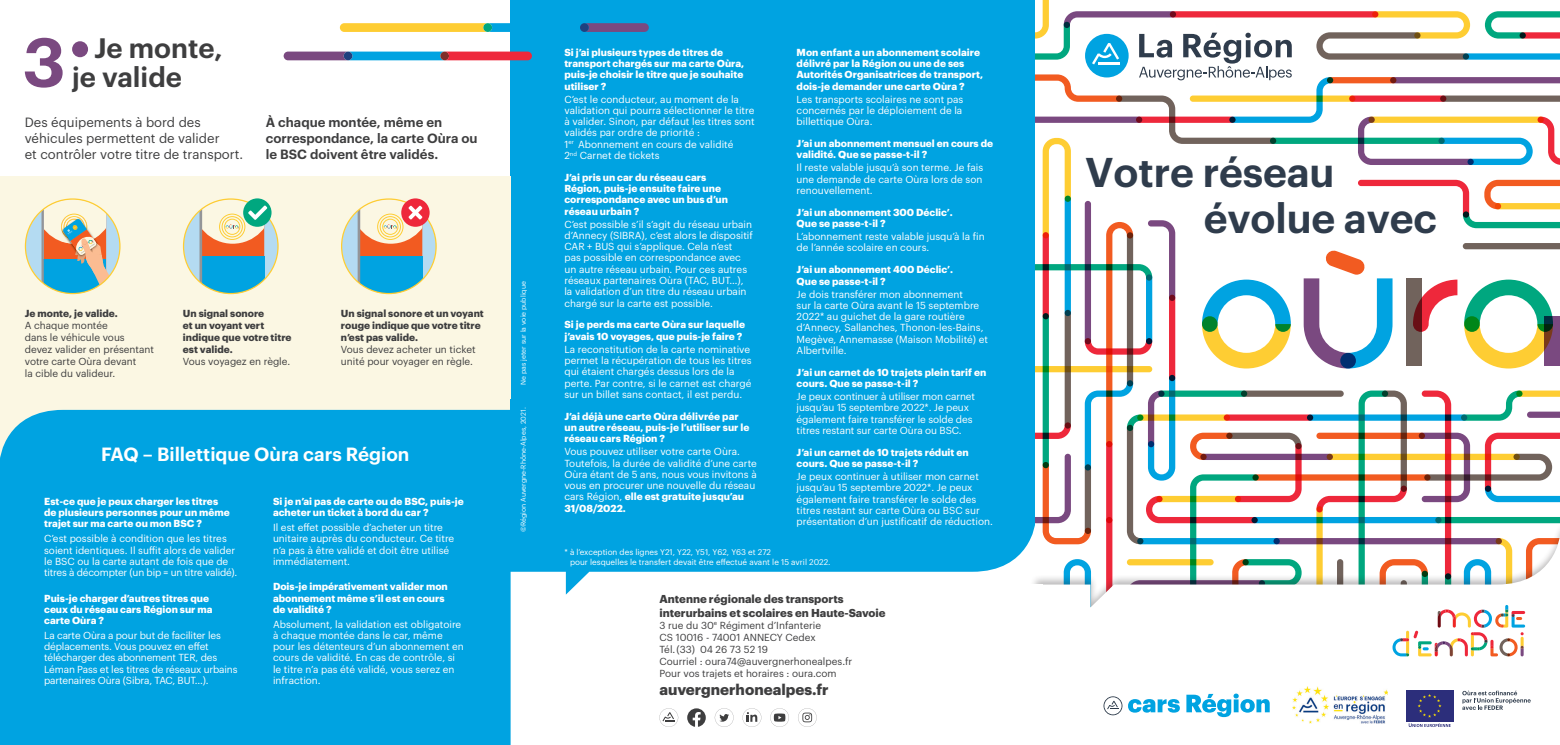
<style>
.page{position:relative;width:1560px;height:745px;background:#fff}
.page>*{position:absolute;margin:0;border:0;box-sizing:border-box;transform-origin:0 0}
.sous_titre{font:600 67.75px "Graphik";color:#7a4980}
.t1{font:600 40.62px/45.9px "Graphik";letter-spacing:-.005em;color:#2f3c4c}
.sous_titre-2{font:600 27.5px/28.8px "Graphik";color:#3e3e3f}
.labeur_10_5{font:600 18.75px "Graphik";color:#fff}
.TEXTEbase{font:700 15px "Graphik";color:#3e3e3f}
.labeur_10_5-2{font:13.12px/15.8px "Graphik";color:#3e3e3f}
.labeur_10_5-3{font:600 13.12px/15.8px "Graphik";color:#3e3e3f}
.TEXTEbase-2{font:700 11.25px/13.5px "Graphik";color:#3e3e3f}
.phrase_clé{font:10px/11.2px "Graphik";color:#fff}
.phrase_clé-2{font:700 10px/11.2px "Graphik";color:#fff}
.phrase_clé-3{font:700 10px/12px "Graphik";color:#3e3e3f}
.TEXTEbase-3{font:10px/12px "Graphik";color:#3e3e3f}
.phrase_clé-4{font:10px/12px "Graphik";color:#3e3e3f}
.phrase_clé-5{font:8.12px/9.8px "Graphik";color:#fff}
.phrase_clé-6{font:6.88px "Graphik";color:#fff}
.s1{font-weight:700}
.s2{font-weight:400}
</style>
<div class="page">
<div style="left:0;top:398px;width:510px;height:346px;background:#00a3e1"></div>
<svg style="left:0;top:398px;width:510px;height:60px"></svg>
<div style="left:510px;top:0;width:525px;height:671px;background:#00a3e1"></div>
<svg style="left:340px;top:23px;width:308px;height:9px"></svg>
<div style="left:580px;top:23px;width:8px;height:9px;background:#1f417f;border-radius:50%"></div>
<div style="left:72px;top:41px;width:16px;height:16px;background:#7a4980;border-radius:50%"></div>
<div style="left:0;top:176px;width:510px;height:222px;background:#fbf7e3"></div>
<div style="left:25px;top:199px;width:95px;height:94px;background:#b4dbf2;border-radius:50%"></div>
<svg style="left:41px;top:199px;width:68px;height:94px;background:#abbbb2"></svg>
<div style="left:183px;top:199px;width:95px;height:94px;background:#b4dbf2;border-radius:50%"></div>
<div style="left:243px;top:198px;width:28px;height:29px;background:#00a77f;border-radius:50%"></div>
<svg style="left:199px;top:199px;width:68px;height:94px;background:#90b6b0"></svg>
<svg style="left:341px;top:199px;width:95px;height:94px"></svg>
<div style="left:401px;top:198px;width:28px;height:29px;background:#ee283b;border-radius:50%"></div>
<svg style="left:357px;top:199px;width:65px;height:94px"></svg>
<svg style="left:510px;top:542px;width:519px;height:202px;fill:#fff"></svg>
<svg style="left:687px;top:708px;width:18px;height:18px"></svg>
<svg style="left:714px;top:707px;width:19px;height:19px"></svg>
<svg style="left:742px;top:707px;width:19px;height:19px"></svg>
<svg style="left:770px;top:707px;width:19px;height:19px"></svg>
<svg style="left:659px;top:707px;width:19px;height:19px"></svg>
<svg style="left:797px;top:707px;width:19px;height:19px"></svg>
<svg style="left:1035px;top:0;width:524px;height:656px"></svg>
<svg style="left:1462px;top:690px;width:68px;height:19px"></svg>
<svg style="left:1406px;top:690px;width:47px;height:32px"></svg>
<div style="left:1405px;top:689px;width:47px;height:32px;background:#2c2e7b"></div>
<svg style="left:1408px;top:694px;width:42px;height:32px"></svg>
<svg style="left:1103px;top:696px;width:76px;height:18px"></svg>
<svg style="left:1186px;top:693px;width:83px;height:23px"></svg>
<img style="left:1292px;top:686px;width:95px;height:37px">
<div style="left:1021px;top:584px;width:21px;height:160px;background:#fff"></div>
<svg style="left:283px;top:52px;width:249px;height:8px;background:#735f8a"></svg>
<p class="sous_titre" style="left:23px;top:10px;width:44px">3</p>
<p class="sous_titre-2" style="left:72px;top:31px;width:152px;text-indent:22px">Je monte, je valide</p>
<p class="labeur_10_5-2" style="left:25px;top:114px;width:220px">Des équipements à bord des véhicules permettent de valider<br>et contrôler votre titre de transport.</p>
<p class="labeur_10_5-3" style="left:266px;top:114px;width:213px">À chaque montée, même en correspondance, la carte Oùra ou le BSC doivent être validés.</p>
<p class="phrase_clé-4" style="left:25px;top:306px;width:131px"><span class="s1">Je monte, je valide.<br></span>A chaque montée<br>dans le véhicule vous devez valider en présentant votre carte Oùra devant<br>la cible du valideur.</p>
<p class="phrase_clé-3" style="left:183px;top:306px;width:110px">Un signal sonore<br>et un voyant vert indique que votre titre est valide.<br><span class="s2">Vous voyagez en règle.</span></p>
<p class="phrase_clé-3" style="left:341px;top:306px;width:144px">Un signal sonore et un voyant rouge indique que votre titre n’est pas valide.<br><span class="s2">Vous devez acheter un ticket unité pour voyager en règle.</span></p>
<p class="labeur_10_5" style="left:101px;top:439px;width:310px">FAQ – Billettique Oùra cars Région</p>
<p class="phrase_clé-2" style="left:44px;top:494px;width:187px">Est-ce que je peux charger les titres de plusieurs personnes pour un même trajet sur ma carte ou mon BSC ?</p>
<p class="phrase_clé" style="left:44px;top:532px;width:195px">C’est possible à condition que les titres soient identiques. Il suffit alors de valider le BSC ou la carte autant de fois que de titres à décompter (un bip = un titre validé).</p>
<p class="phrase_clé-2" style="left:44px;top:591px;width:170px">Puis-je charger d’autres titres que ceux du réseau cars Région sur ma carte Oùra ?</p>
<p class="phrase_clé" style="left:44px;top:628px;width:195px">La carte Oùra a pour but de faciliter les déplacements. Vous pouvez en effet télécharger des abonnement TER, des Léman Pass et les titres de réseaux urbains partenaires Oùra (Sibra, TAC, BUT...).</p>
<p class="phrase_clé-2" style="left:273px;top:494px;width:192px">Si je n’ai pas de carte ou de BSC, puis-je acheter un ticket à bord du car ?</p>
<p class="phrase_clé" style="left:273px;top:520px;width:183px">Il est effet possible d’acheter un titre unitaire auprès du conducteur. Ce titre n’a pas à être validé et doit être utilisé immédiatement.</p>
<p class="phrase_clé-2" style="left:273px;top:579px;width:176px">Dois-je impérativement valider mon abonnement même s’il est en cours de validité ?</p>
<p class="phrase_clé" style="left:273px;top:617px;width:192px">Absolument, la validation est obligatoire à chaque montée dans le car, même pour les détenteurs d’un abonnement en cours de validité. En cas de contrôle, si le titre n’a pas été validé, vous serez en infraction.</p>
<p class="phrase_clé-6" style="left:518px;top:384px;width:105px;rotate:-90deg">Ne pas jeter sur la voie publique</p>
<p class="phrase_clé-6" style="left:518px;top:531px;width:126px;rotate:-90deg">©Région Auvergne-Rhône-Alpes, 2021.</p>
<p class="phrase_clé-2" style="left:796px;top:46px;width:188px">Mon enfant a un abonnement scolaire délivré par la Région ou une de ses Autorités Organisatrices de transport, dois-je demander une carte Oùra ?</p>
<p class="phrase_clé" style="left:796px;top:92px;width:168px;text-align:justify">Les transports scolaires ne sont pas concernés par le déploiement de la billettique Oùra.</p>
<p class="phrase_clé-2" style="left:796px;top:137px;width:198px">J’ai un abonnement mensuel en cours de validité. Que se passe-t-il ?</p>
<p class="phrase_clé" style="left:796px;top:161px;width:188px;text-align:justify">Il reste valable jusqu’à son terme. Je fais une demande de carte Oùra lors de son renouvellement.</p>
<p class="phrase_clé-2" style="left:796px;top:205px;width:158px">J’ai un abonnement 300 Déclic’.<br>Que se passe-t-il ?</p>
<p class="phrase_clé" style="left:796px;top:230px;width:189px">L’abonnement reste valable jusqu’à la fin de l’année scolaire en cours.</p>
<p class="phrase_clé-2" style="left:796px;top:263px;width:158px">J’ai un abonnement 400 Déclic’.<br>Que se passe-t-il ?</p>
<p class="phrase_clé" style="left:796px;top:287px;width:193px">Je dois transférer mon abonnement<br>sur la carte Oùra avant le 15 septembre 2022* au guichet de la gare routière d’Annecy, Sallanches, Thonon-les-Bains, Megève, Annemasse (Maison Mobilité) et Albertville.</p>
<p class="phrase_clé-2" style="left:796px;top:365px;width:191px">J’ai un carnet de 10 trajets plein tarif en cours. Que se passe-t-il ?</p>
<p class="phrase_clé" style="left:796px;top:390px;width:180px">Je peux continuer à utiliser mon carnet jusqu’au 15 septembre 2022*. Je peux également faire transférer le solde des titres restant sur carte Oùra ou BSC.</p>
<p class="phrase_clé-2" style="left:796px;top:445px;width:173px">J’ai un carnet de 10 trajets réduit en cours. Que se passe-t-il ?</p>
<p class="phrase_clé" style="left:796px;top:469px;width:198px">Je peux continuer à utiliser mon carnet jusqu’au 15 septembre 2022*. Je peux également faire transférer le solde des titres restant sur carte Oùra ou BSC sur présentation d’un justificatif de réduction.</p>
<p class="phrase_clé-5" style="left:570px;top:546px;width:262px;text-indent:-6px">* à l’exception des lignes Y21, Y22, Y51, Y62, Y63 et 272<br>pour lesquelles le transfert devait être effectué avant le 15 avril 2022.</p>
<p class="phrase_clé-2" style="left:564px;top:46px;width:181px">Si j’ai plusieurs types de titres de transport chargés sur ma carte Oùra, puis-je choisir le titre que je souhaite utiliser ?</p>
<p class="phrase_clé" style="left:564px;top:92px;width:192px">C’est le conducteur, au moment de la validation qui pourra sélectionner le titre à valider. Sinon, par défaut les titres sont validés par ordre de priorité :</p>
<p class="phrase_clé" style="left:564px;top:137px;width:170px">1<sup>er</sup> Abonnement en cours de validité</p>
<p class="phrase_clé" style="left:564px;top:149px;width:97px">2<sup>nd</sup> Carnet de tickets</p>
<p class="phrase_clé-2" style="left:564px;top:170px;width:165px">J’ai pris un car du réseau cars<br>Région, puis-je ensuite faire une correspondance avec un bus d’un réseau urbain ?</p>
<p class="phrase_clé" style="left:564px;top:217px;width:190px">C’est possible s’il s’agit du réseau urbain d’Annecy (SIBRA), c’est alors le dispositif CAR + BUS qui s’applique. Cela n’est<br>pas possible en correspondance avec un autre réseau urbain. Pour ces autres réseaux partenaires Oùra (TAC, BUT…), la validation d’un titre du réseau urbain chargé sur la carte est possible.</p>
<p class="phrase_clé-2" style="left:564px;top:318px;width:182px">Si je perds ma carte Oùra sur laquelle j’avais 10 voyages, que puis-je faire ?</p>
<p class="phrase_clé" style="left:564px;top:342px;width:189px">La reconstitution de la carte nominative permet la récupération de tous les titres qui étaient chargés dessus lors de la perte. Par contre, si le carnet est chargé sur un billet sans contact, il est perdu.</p>
<p class="phrase_clé-2" style="left:564px;top:409px;width:186px">J’ai déjà une carte Oùra délivrée par un autre réseau, puis-je l’utiliser sur le réseau cars Région ?</p>
<p class="phrase_clé" style="left:564px;top:445px;width:194px">Vous pouvez utiliser votre carte Oùra.<br>Toutefois, la durée de validité d’une carte Oùra étant de 5 ans, nous vous invitons à vous en procurer une nouvelle du réseau cars Région, <span class="s1">elle est gratuite jusqu’au 31/08/2022.</span></p>
<p class="TEXTEbase-2" style="left:659px;top:591px;width:228px">Antenne régionale des transports interurbains et scolaires en Haute-Savoie</p>
<p class="TEXTEbase-3" style="left:659px;top:618px;width:163px">3 rue du 30<sup>e</sup> Régiment d’Infanterie</p>
<p class="TEXTEbase-3" style="left:659px;top:630px;width:158px">CS 10016 - 74001 ANNECY Cedex</p>
<p class="TEXTEbase-3" style="left:659px;top:642px;width:110px">Tél. (33) 04 26 73 52 19</p>
<p class="TEXTEbase-3" style="left:659px;top:654px;width:194px">Courriel : oura74@auvergnerhonealpes.fr<br>Pour vos trajets et horaires : oura.com</p>
<p class="TEXTEbase" style="left:659px;top:678px;width:171px">auvergnerhonealpes.fr</p>
<p class="t1" style="left:1203px;top:146px;width:235px;text-indent:-118px">Votre réseau évolue avec</p>
</div>
